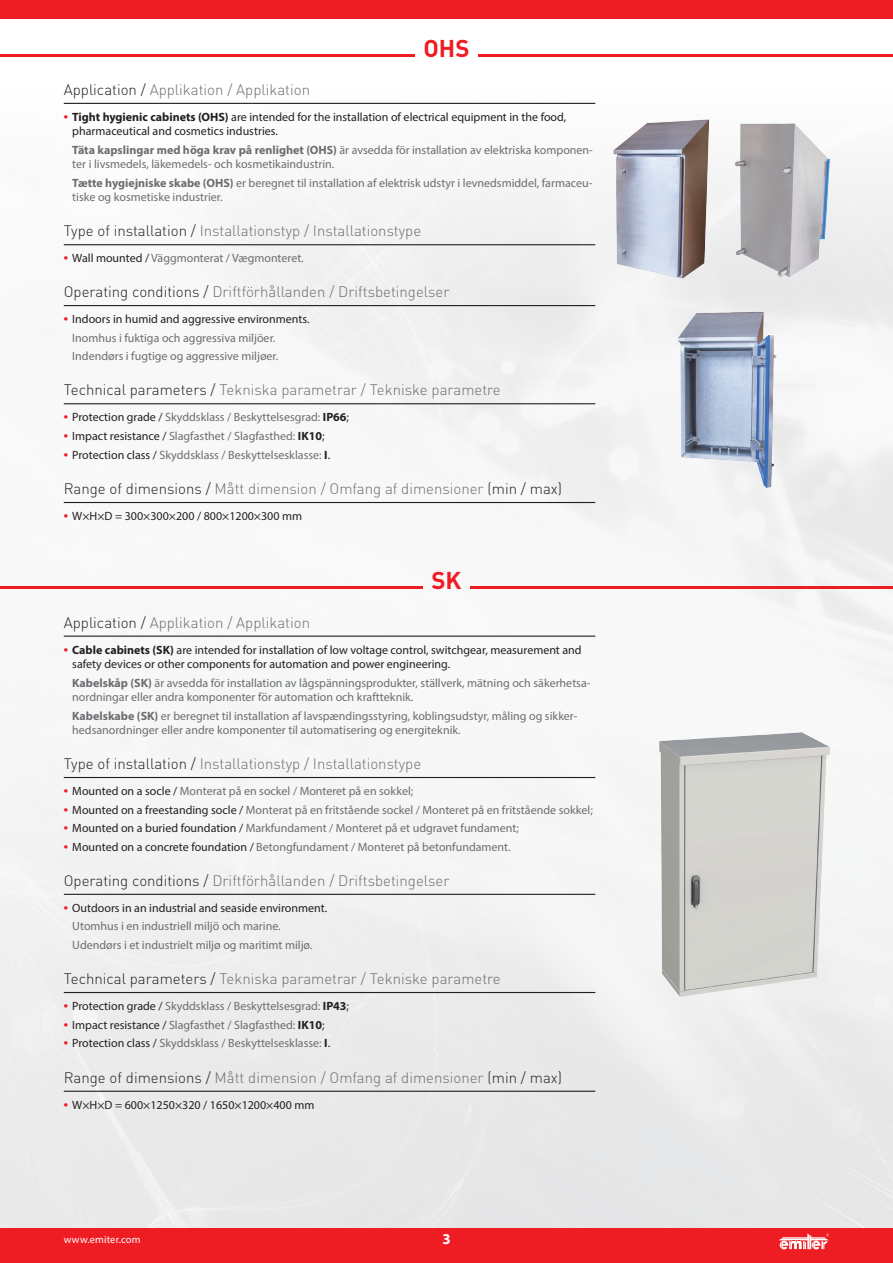
<style>
.page{position:relative;width:893px;height:1263px;background:#fff}
.page>*{position:absolute;margin:0;border:0;box-sizing:border-box;transform-origin:0 0}
.t1{font:700 24px "DIN Pro";color:#ee1d23}
.t2{font:300 15px "DIN Pro";color:#6c6d70}
.t3{font:700 15px "Myriad Pro";color:#fff}
.t4{font:12px/14.4px "Myriad Pro";color:#6c6d70}
.t5{font:12px/14.4px "Myriad Pro";color:#231f20}
.t6{font:10.5px "Myriad Pro";letter-spacing:.015em;color:#fff}
.s1{color:#231f20}
.s2{font-family:"Arial";font-weight:700;color:#ee1d23}
.s3{font-weight:700}
.s4{font-weight:700;color:#231f20}
</style>
<div class="page">
<img style="left:0;top:102px;width:893px;height:1127px">
<div style="left:0;top:1229px;width:893px;height:34px;background:#ee1d23"></div>
<div style="left:0;top:0;width:893px;height:19px;background:#ee1d23"></div>
<svg style="left:779px;top:1233px;width:50px;height:16px"></svg>
<hr style="left:64px;top:103px;width:531px;height:1px;background:#231f20">
<hr style="left:64px;top:244px;width:531px;height:1px;background:#231f20">
<hr style="left:64px;top:305px;width:531px;height:1px;background:#231f20">
<hr style="left:64px;top:403px;width:531px;height:1px;background:#231f20">
<hr style="left:64px;top:502px;width:531px;height:1px;background:#231f20">
<hr style="left:0;top:54px;width:415px;height:3px;background:#ee1d23">
<hr style="left:478px;top:54px;width:415px;height:3px;background:#ee1d23">
<img style="left:674px;top:309px;width:106px;height:184px">
<img style="left:612px;top:115px;width:101px;height:167px">
<img style="left:727px;top:117px;width:108px;height:164px">
<hr style="left:0;top:586px;width:423px;height:3px;background:#ee1d23">
<hr style="left:470px;top:586px;width:423px;height:3px;background:#ee1d23">
<hr style="left:64px;top:635px;width:531px;height:2px;background:#231f20">
<hr style="left:64px;top:777px;width:531px;height:1px;background:#231f20">
<hr style="left:64px;top:894px;width:531px;height:1px;background:#231f20">
<hr style="left:64px;top:992px;width:531px;height:1px;background:#231f20">
<hr style="left:64px;top:1091px;width:531px;height:1px;background:#231f20">
<img style="left:659px;top:733px;width:170px;height:263px">
<h1 class="t1" style="left:423px;top:32px;width:48px">OHS</h1>
<p class="t2" style="left:64px;top:79px;width:248px"><span class="s1">Application /</span> Applikation / Applikation</p>
<p class="t5" style="left:72px;top:109px;width:496px;text-indent:-9px"><span class="s2">•</span> <span class="s3">Tight hygienic cabinets (OHS)</span> are intended for the installation of electrical equipment in the food, pharmaceutical and cosmetics industries.</p>
<p class="t4" style="left:72px;top:142px;width:522px"><span class="s3">Täta kapslingar med höga krav på renlighet (OHS)</span> är avsedda för installation av elektriska komponen&shy;ter i livsmedels, läkemedels- och kosmetikaindustrin.</p>
<p class="t4" style="left:72px;top:176px;width:522px"><span class="s3">Tætte hygiejniske skabe (OHS)</span> er beregnet til installation af elektrisk udstyr i levnedsmiddel, farmaceu&shy;tiske og kosmetiske industrier.</p>
<p class="t2" style="left:64px;top:221px;width:359px"><span class="s1">Type of installation /</span> Installationstyp / Installationstype</p>
<p class="t4" style="left:64px;top:251px;width:241px"><span class="s2">•</span> <span class="s1">Wall mounted /</span> Väggmonterat / Vægmonteret.</p>
<p class="t2" style="left:64px;top:281px;width:387px"><span class="s1">Operating conditions /</span> Driftförhållanden / Driftsbetingelser</p>
<p class="t4" style="left:72px;top:310px;width:239px;line-height:18.6px;text-indent:-9px"><span class="s2">•</span> <span class="s1">Indoors in humid and aggressive environments.<br></span>Inomhus i fuktiga och aggressiva miljöer.<br>Indendørs i fugtige og aggressive miljøer.</p>
<p class="t2" style="left:64px;top:380px;width:439px"><span class="s1">Technical parameters /</span> Tekniska parametrar / Tekniske parametre</p>
<p class="t4" style="left:64px;top:410px;width:287px"><span class="s2">•</span> <span class="s1">Protection grade /</span> Skyddsklass / Beskyttelsesgrad: <span class="s4">IP66</span><span class="s1">;</span></p>
<p class="t4" style="left:64px;top:428px;width:262px"><span class="s2">•</span> <span class="s1">Impact resistance /</span> Slagfasthet / Slagfasthed: <span class="s4">IK10</span><span class="s1">;</span></p>
<p class="t4" style="left:64px;top:447px;width:268px"><span class="s2">•</span> <span class="s1">Protection class /</span> Skyddsklass / Beskyttelsesklasse: <span class="s4">I</span><span class="s1">.</span></p>
<p class="t2" style="left:64px;top:478px;width:500px"><span class="s1">Range of dimensions /</span> Mått dimension / Omfang af dimensioner <span class="s1">(min / max)</span></p>
<p class="t5" style="left:64px;top:509px;width:240px"><span class="s2">•</span> W×H×D = 300×300×200 / 800×1200×300 mm</p>
<h1 class="t1" style="left:431px;top:564px;width:32px">SK</h1>
<p class="t2" style="left:64px;top:612px;width:248px"><span class="s1">Application /</span> Applikation / Applikation</p>
<p class="t5" style="left:72px;top:642px;width:511px;text-indent:-9px"><span class="s2">•</span> <span class="s3">Cable cabinets (SK)</span> are intended for installation of low voltage control, switchgear, measurement and safety devices or other components for automation and power engineering.</p>
<p class="t4" style="left:72px;top:675px;width:520px"><span class="s3">Kabelskåp (SK)</span> är avsedda för installation av lågspänningsprodukter, ställverk, mätning och säkerhetsa&shy;nordningar eller andra komponenter för automation och kraftteknik.</p>
<p class="t4" style="left:72px;top:708px;width:507px"><span class="s3">Kabelskabe (SK)</span> er beregnet til installation af lavspændingsstyring, koblingsudstyr, måling og sikker&shy;hedsanordninger eller andre komponenter til automatisering og energiteknik.</p>
<p class="t2" style="left:64px;top:753px;width:359px"><span class="s1">Type of installation /</span> Installationstyp / Installationstype</p>
<p class="t4" style="left:64px;top:784px;width:351px"><span class="s2">•</span> <span class="s1">Mounted on a socle /</span> Monterat på en sockel / Monteret på en sokkel;</p>
<p class="t4" style="left:64px;top:802px;width:531px"><span class="s2">•</span> <span class="s1">Mounted on a freestanding socle /</span> Monterat på en fritstående sockel / Monteret på en fritstående sokkel;</p>
<p class="t4" style="left:64px;top:821px;width:457px"><span class="s2">•</span> <span class="s1">Mounted on a buried foundation /</span> Markfundament / Monteret på et udgravet fundament;</p>
<p class="t4" style="left:64px;top:839px;width:448px"><span class="s2">•</span> <span class="s1">Mounted on a concrete foundation /</span> Betongfundament / Monteret på betonfundament.</p>
<p class="t2" style="left:64px;top:870px;width:387px"><span class="s1">Operating conditions /</span> Driftförhållanden / Driftsbetingelser</p>
<p class="t4" style="left:72px;top:898px;width:256px;line-height:18.6px;text-indent:-9px"><span class="s2">•</span> <span class="s1">Outdoors in an industrial and seaside environment.<br></span>Utomhus i en industriell miljö och marine.<br>Udendørs i et industrielt miljø og maritimt miljø.</p>
<p class="t2" style="left:64px;top:968px;width:439px"><span class="s1">Technical parameters /</span> Tekniska parametrar / Tekniske parametre</p>
<p class="t4" style="left:64px;top:998px;width:287px"><span class="s2">•</span> <span class="s1">Protection grade /</span> Skyddsklass / Beskyttelsesgrad: <span class="s4">IP43</span><span class="s1">;</span></p>
<p class="t4" style="left:64px;top:1017px;width:262px"><span class="s2">•</span> <span class="s1">Impact resistance /</span> Slagfasthet / Slagfasthed: <span class="s4">IK10</span><span class="s1">;</span></p>
<p class="t4" style="left:64px;top:1036px;width:268px"><span class="s2">•</span> <span class="s1">Protection class /</span> Skyddsklass / Beskyttelsesklasse: <span class="s4">I</span><span class="s1">.</span></p>
<p class="t2" style="left:64px;top:1067px;width:500px"><span class="s1">Range of dimensions /</span> Mått dimension / Omfang af dimensioner <span class="s1">(min / max)</span></p>
<p class="t5" style="left:64px;top:1097px;width:252px"><span class="s2">•</span> W×H×D = 600×1250×320 / 1650×1200×400 mm</p>
<p class="t6" style="left:64px;top:1232px;width:78px">www.emiter.com</p>
<p class="t3" style="left:442px;top:1229px;width:10px">3</p>
</div>
